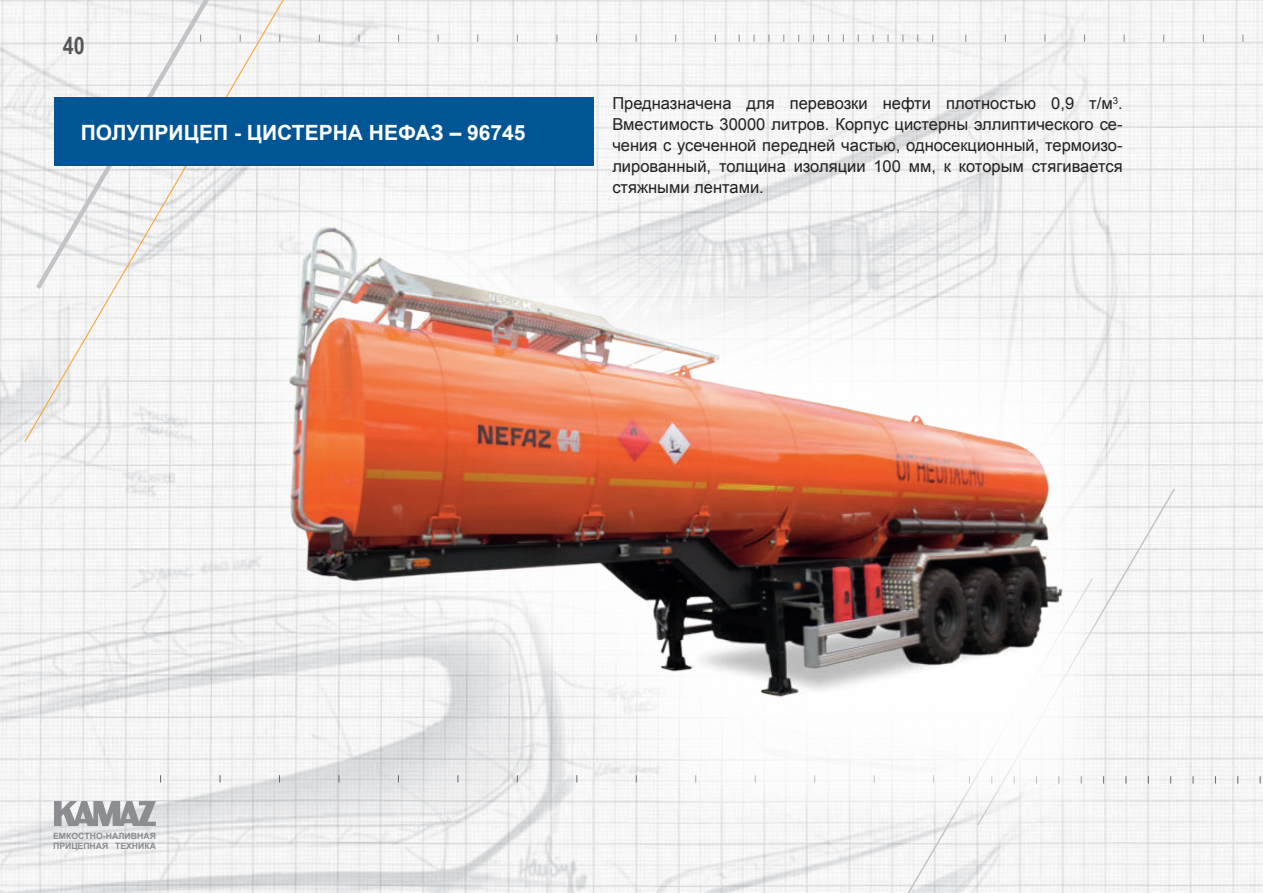
<style>
.page{position:relative;width:1263px;height:893px;background:#fff}
.page>*{position:absolute;margin:0;border:0;box-sizing:border-box;transform-origin:0 0}
.t1{font:700 24px "Arial Narrow";color:#545557}
.t2{font:700 21px "Arial";color:#fff}
.t3{font:16.5px/21px "Arial";color:#231f20;text-align:justify}
.t4{font:700 8.7px/10.5px "Arial";letter-spacing:-.005em;color:#8b8d90}
</style>
<div class="page">
<img style="left:0;top:0;width:1263px;height:893px">
<svg style="left:1260px;top:775px;width:3px;height:8px"></svg>
<svg style="left:54px;top:801px;width:102px;height:25px;background:#a5a7a9"></svg>
<svg style="left:1114px;top:487px;width:62px;height:340px"></svg>
<svg style="left:894px;top:833px;width:200px;height:60px"></svg>
<svg style="left:23px;top:0;width:279px;height:443px"></svg>
<div style="left:54px;top:98px;width:540px;height:68px;background:#005595"></div>
<img style="left:244px;top:189px;width:870px;height:644px">
<img style="left:236px;top:226px;width:864px;height:480px">
<h1 class="t1" style="left:63px;top:27px;width:23px">40</h1>
<p class="t2" style="left:81px;top:118px;width:446px">ПОЛУПРИЦЕП - ЦИСТЕРНА НЕФАЗ – 96745</p>
<p class="t3" style="left:612px;top:93px;width:512px">Предназначена для перевозки нефти плотностью 0,9 т/м<sup>3</sup>.<br>Вместимость 30000 литров. Корпус цистерны эллиптического се&shy;чения с усеченной передней частью, односекционный, термоизо&shy;лированный, толщина изоляции 100 мм, к которым стягивается стяжными лентами.</p>
<p class="t4" style="left:53px;top:831px;width:104px">ЕМКОСТНО-НАЛИВНАЯ<br>ПРИЦЕПНАЯ ТЕХНИКА</p>
</div>
